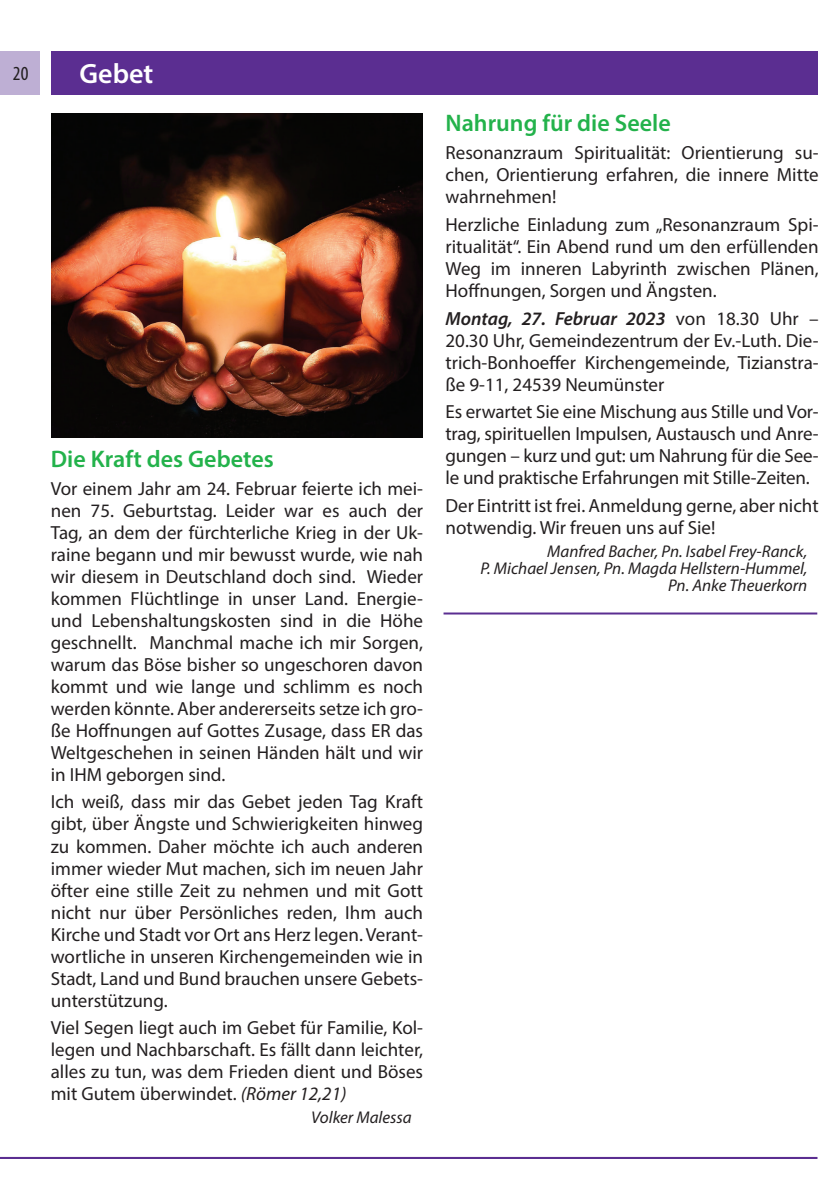
<style>
.page{position:relative;width:840px;height:1191px;background:#fff}
.page>*{position:absolute;margin:0;border:0;box-sizing:border-box;transform-origin:0 0}
.t1{font:600 28px "Myriad Pro";color:#fff}
.t2{font:600 24px "Myriad Pro";color:#23b24b}
.t3{font:condensed 20px "Myriad Pro";color:#231f20}
.t4{font:19px/22px "Myriad Pro";color:#231f20;text-align:justify}
.t5{font:italic 17px/17px "Myriad Pro";color:#231f20;text-align:right}
.s1{font-style:italic}
.s2{font-weight:600;font-style:italic}
</style>
<div class="page">
<div style="left:0;top:51px;width:40px;height:43px;background:#beafd4"></div>
<div style="left:51px;top:51px;width:765px;height:43px;background:#5b2e91"></div>
<hr style="left:0;top:1157px;width:816px;height:2px;background:#5b2e91">
<hr style="left:443px;top:612px;width:373px;height:2px;background:#5b2e91">
<img style="left:51px;top:113px;width:371px;height:324px">
<p class="t3" style="left:13px;top:62px;width:17px">20</p>
<h1 class="t1" style="left:79px;top:56px;width:75px">Gebet</h1>
<p class="t2" style="left:51px;top:443px;width:224px">Die Kraft des Gebetes</p>
<p class="t4" style="left:51px;top:477px;width:373px">Vor einem Jahr am 24. Februar feierte ich mei&shy;nen 75. Geburtstag. Leider war es auch der Tag, an dem der fürchterliche Krieg in der Uk&shy;raine begann und mir bewusst wurde, wie nah wir diesem in Deutschland doch sind. Wieder kommen Flüchtlinge in unser Land. Energie&shy;und Lebenshaltungskosten sind in die Höhe geschnellt. Manchmal mache ich mir Sorgen, warum das Böse bisher so ungeschoren davon kommt und wie lange und schlimm es noch werden könnte. Aber andererseits setze ich gro&shy;ße Hoffnungen auf Gottes Zusage, dass ER das Weltgeschehen in seinen Händen hält und wir in IHM geborgen sind.</p>
<p class="t4" style="left:51px;top:791px;width:373px">Ich weiß, dass mir das Gebet jeden Tag Kraft gibt, über Ängste und Schwierigkeiten hinweg zu kommen. Daher möchte ich auch anderen immer wieder Mut machen, sich im neuen Jahr öfter eine stille Zeit zu nehmen und mit Gott nicht nur über Persönliches reden, Ihm auch Kirche und Stadt vor Ort ans Herz legen. Verant&shy;wortliche in unseren Kirchengemeinden wie in Stadt, Land und Bund brauchen unsere Gebets&shy;unterstützung.</p>
<p class="t4" style="left:51px;top:1016px;width:373px">Viel Segen liegt auch im Gebet für Familie, Kol&shy;legen und Nachbarschaft. Es fällt dann leichter, alles zu tun, was dem Frieden dient und Böses mit Gutem überwindet. <span class="s1">(Römer 12,21)</span></p>
<p class="t5" style="left:311px;top:1108px;width:102px">Volker Malessa</p>
<p class="t2" style="left:445px;top:108px;width:226px">Nahrung für die Seele</p>
<p class="t4" style="left:445px;top:141px;width:374px">Resonanzraum Spiritualität: Orientierung su&shy;chen, Orientierung erfahren, die innere Mitte wahrnehmen!</p>
<p class="t4" style="left:445px;top:213px;width:374px">Herzliche Einladung zum „Resonanzraum Spi&shy;ritualität“. Ein Abend rund um den erfüllenden Weg im inneren Labyrinth zwischen Plänen, Hoffnungen, Sorgen und Ängsten.</p>
<p class="t4" style="left:445px;top:307px;width:374px"><span class="s2">Montag, 27. Februar 2023</span> von 18.30 Uhr – 20.30 Uhr, Gemeindezentrum der Ev.-Luth. Die&shy;trich-Bonhoeffer Kirchengemeinde, Tizianstra&shy;ße 9-11, 24539 Neumünster</p>
<p class="t4" style="left:445px;top:400px;width:374px">Es erwartet Sie eine Mischung aus Stille und Vor&shy;trag, spirituellen Impulsen, Austausch und Anre&shy;gungen – kurz und gut: um Nahrung für die See&shy;le und praktische Erfahrungen mit Stille-Zeiten.</p>
<p class="t4" style="left:445px;top:494px;width:374px">Der Eintritt ist frei. Anmeldung gerne, aber nicht notwendig. Wir freuen uns auf Sie!</p>
<p class="t5" style="left:480px;top:542px;width:328px">Manfred Bacher, Pn. Isabel Frey-Ranck,<br>P. Michael Jensen, Pn. Magda Hellstern-Hummel,<br>Pn. Anke Theuerkorn</p>
</div>
